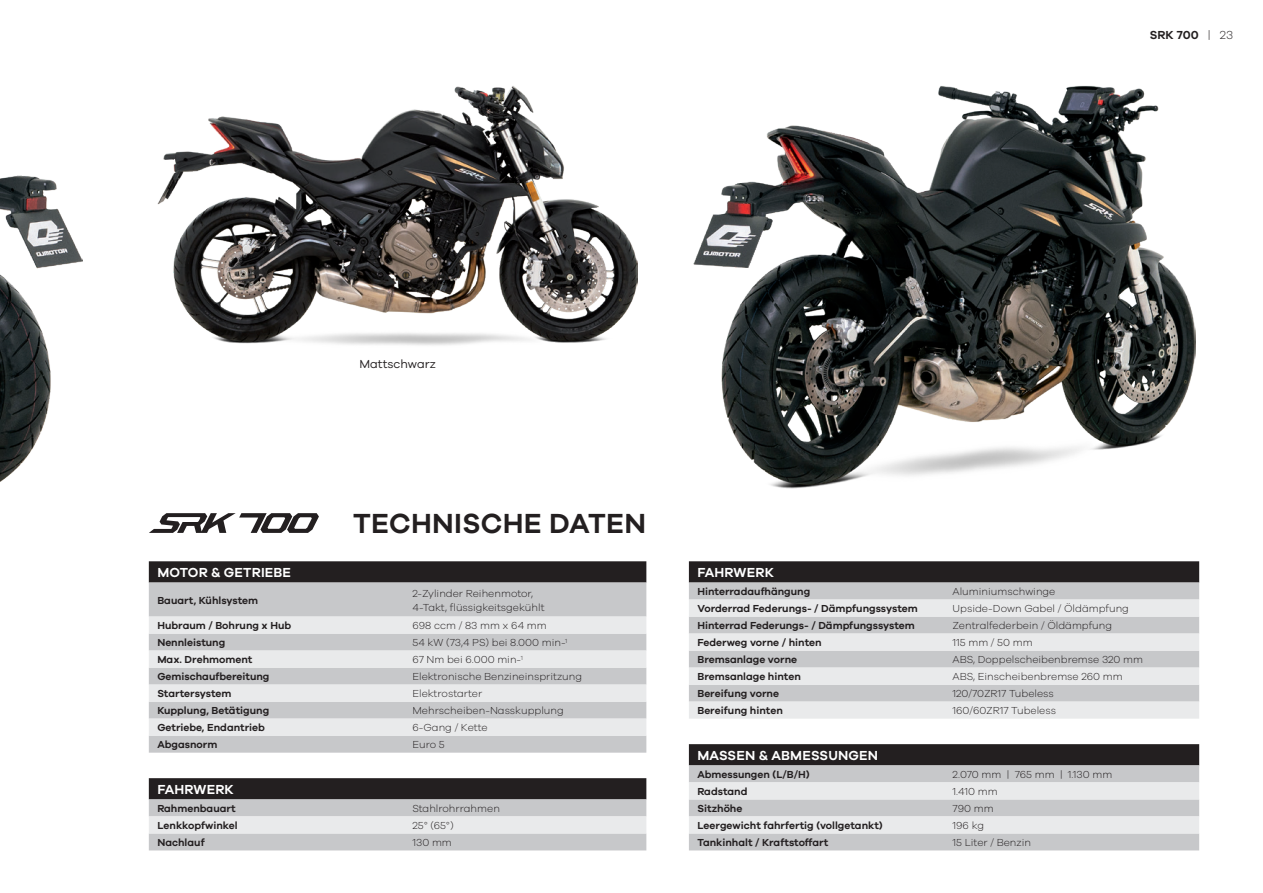
<style>
.page{position:relative;width:1263px;height:893px;background:#fff}
.page>*{position:absolute;margin:0;border:0;box-sizing:border-box;transform-origin:0 0}
.t1{font:700 28.5px "Galano Grotesque Semi";letter-spacing:.01em;color:#231f20}
.t2{font:700 13.5px "Galano Grotesque Semi";letter-spacing:.01em;color:#fff}
.t3{font:12px "Galano Grotesque Regular";color:#231f20}
.t4{font:700 12px "Galano Grotesque Semi";color:#231f20}
.t5{font:10.5px "Galano Grotesque Light";color:#231f20}
.t6{font:700 10.5px "Galano Grotesque Semi";color:#231f20}
.s1{font-family:"Galano Grotesque Light";font-weight:400}
</style>
<div class="page">
<img style="left:0;top:175px;width:82px;height:307px">
<svg style="left:689px;top:744px;width:510px;height:106px;background:#b2b2b3"></svg>
<svg style="left:149px;top:561px;width:497px;height:22px;background:#2b2728"></svg>
<div style="left:149px;top:583px;width:497px;height:170px;background:#c7c8ca"></div>
<svg style="left:149px;top:617px;width:497px;height:119px;background:#dbdcdd"></svg>
<svg style="left:689px;top:561px;width:510px;height:22px;background:#2b2728"></svg>
<div style="left:689px;top:583px;width:510px;height:17px;background:#c7c8ca"></div>
<svg style="left:689px;top:600px;width:510px;height:119px;background:#dbdcdd"></svg>
<svg style="left:149px;top:778px;width:497px;height:72px;background:#9f9fa0"></svg>
<img style="left:157px;top:86px;width:481px;height:260px">
<img style="left:693px;top:86px;width:502px;height:403px">
<svg style="left:149px;top:513px;width:170px;height:20px"></svg>
<p class="t4" style="left:1150px;top:28px;width:85px">SRK 700 <span class="s1">| 23</span></p>
<p class="t3" style="left:359px;top:356px;width:78px">Mattschwarz</p>
<p class="t2" style="left:157px;top:564px;width:135px">MOTOR &amp; GETRIEBE</p>
<p class="t6" style="left:157px;top:594px;width:102px">Bauart, Kühlsystem</p>
<p class="t1" style="left:353px;top:506px;width:295px">TECHNISCHE DATEN</p>
<p class="t5" style="left:412px;top:587px;width:122px">2-Zylinder Reihenmotor,</p>
<p class="t5" style="left:412px;top:601px;width:134px">4-Takt, flüssigkeitsgekühlt</p>
<p class="t6" style="left:157px;top:619px;width:135px">Hubraum / Bohrung x Hub</p>
<p class="t5" style="left:412px;top:619px;width:136px">698 ccm / 83 mm x 64 mm</p>
<p class="t6" style="left:157px;top:636px;width:70px">Nennleistung</p>
<p class="t5" style="left:412px;top:636px;width:156px">54 kW (73,4 PS) bei 8.000 min-<sup>1</sup></p>
<p class="t6" style="left:157px;top:653px;width:97px">Max. Drehmoment</p>
<p class="t5" style="left:412px;top:653px;width:112px">67 Nm bei 6.000 min-<sup>1</sup></p>
<p class="t6" style="left:157px;top:670px;width:114px">Gemischaufbereitung</p>
<p class="t5" style="left:412px;top:670px;width:171px">Elektronische Benzineinspritzung</p>
<p class="t6" style="left:157px;top:687px;width:76px">Startersystem</p>
<p class="t5" style="left:412px;top:687px;width:71px">Elektrostarter</p>
<p class="t6" style="left:157px;top:704px;width:113px">Kupplung, Betätigung</p>
<p class="t5" style="left:412px;top:704px;width:153px">Mehrscheiben-Nasskupplung</p>
<p class="t6" style="left:157px;top:721px;width:109px">Getriebe, Endantrieb</p>
<p class="t5" style="left:412px;top:721px;width:77px">6-Gang / Kette</p>
<p class="t6" style="left:157px;top:738px;width:61px">Abgasnorm</p>
<p class="t5" style="left:412px;top:738px;width:34px">Euro 5</p>
<p class="t2" style="left:157px;top:781px;width:78px">FAHRWERK</p>
<p class="t6" style="left:157px;top:802px;width:80px">Rahmenbauart</p>
<p class="t5" style="left:412px;top:802px;width:89px">Stahlrohrrahmen</p>
<p class="t6" style="left:157px;top:819px;width:82px">Lenkkopfwinkel</p>
<p class="t5" style="left:412px;top:819px;width:43px">25° (65°)</p>
<p class="t6" style="left:157px;top:836px;width:49px">Nachlauf</p>
<p class="t5" style="left:412px;top:836px;width:41px">130 mm</p>
<p class="t2" style="left:697px;top:564px;width:78px">FAHRWERK</p>
<p class="t6" style="left:697px;top:585px;width:114px">Hinterradaufhängung</p>
<p class="t5" style="left:952px;top:585px;width:104px">Aluminiumschwinge</p>
<p class="t6" style="left:697px;top:602px;width:222px">Vorderrad Federungs- / Dämpfungssystem</p>
<p class="t5" style="left:952px;top:602px;width:178px">Upside-Down Gabel / Öldämpfung</p>
<p class="t6" style="left:697px;top:619px;width:219px">Hinterrad Federungs- / Dämpfungssystem</p>
<p class="t5" style="left:952px;top:619px;width:161px">Zentralfederbein / Öldämpfung</p>
<p class="t6" style="left:697px;top:636px;width:126px">Federweg vorne / hinten</p>
<p class="t5" style="left:952px;top:636px;width:82px">115 mm / 50 mm</p>
<p class="t6" style="left:697px;top:653px;width:101px">Bremsanlage vorne</p>
<p class="t5" style="left:952px;top:653px;width:192px">ABS, Doppelscheibenbremse 320 mm</p>
<p class="t6" style="left:697px;top:670px;width:105px">Bremsanlage hinten</p>
<p class="t5" style="left:952px;top:670px;width:172px">ABS, Einscheibenbremse 260 mm</p>
<p class="t6" style="left:697px;top:687px;width:83px">Bereifung vorne</p>
<p class="t5" style="left:952px;top:687px;width:103px">120/70ZR17 Tubeless</p>
<p class="t6" style="left:697px;top:704px;width:87px">Bereifung hinten</p>
<p class="t5" style="left:952px;top:704px;width:105px">160/60ZR17 Tubeless</p>
<p class="t2" style="left:697px;top:747px;width:182px">MASSEN &amp; ABMESSUNGEN</p>
<p class="t6" style="left:697px;top:768px;width:114px">Abmessungen (L/B/H)</p>
<p class="t5" style="left:952px;top:768px;width:161px">2.070 mm | 765 mm | 1.130 mm</p>
<p class="t6" style="left:697px;top:785px;width:52px">Radstand</p>
<p class="t5" style="left:952px;top:785px;width:47px">1.410 mm</p>
<p class="t6" style="left:697px;top:802px;width:47px">Sitzhöhe</p>
<p class="t5" style="left:952px;top:802px;width:43px">790 mm</p>
<p class="t6" style="left:697px;top:819px;width:187px">Leergewicht fahrfertig (vollgetankt)</p>
<p class="t5" style="left:952px;top:819px;width:33px">196 kg</p>
<p class="t6" style="left:697px;top:836px;width:132px">Tankinhalt / Kraftstoffart</p>
<p class="t5" style="left:952px;top:836px;width:80px">15 Liter / Benzin</p>
</div>
